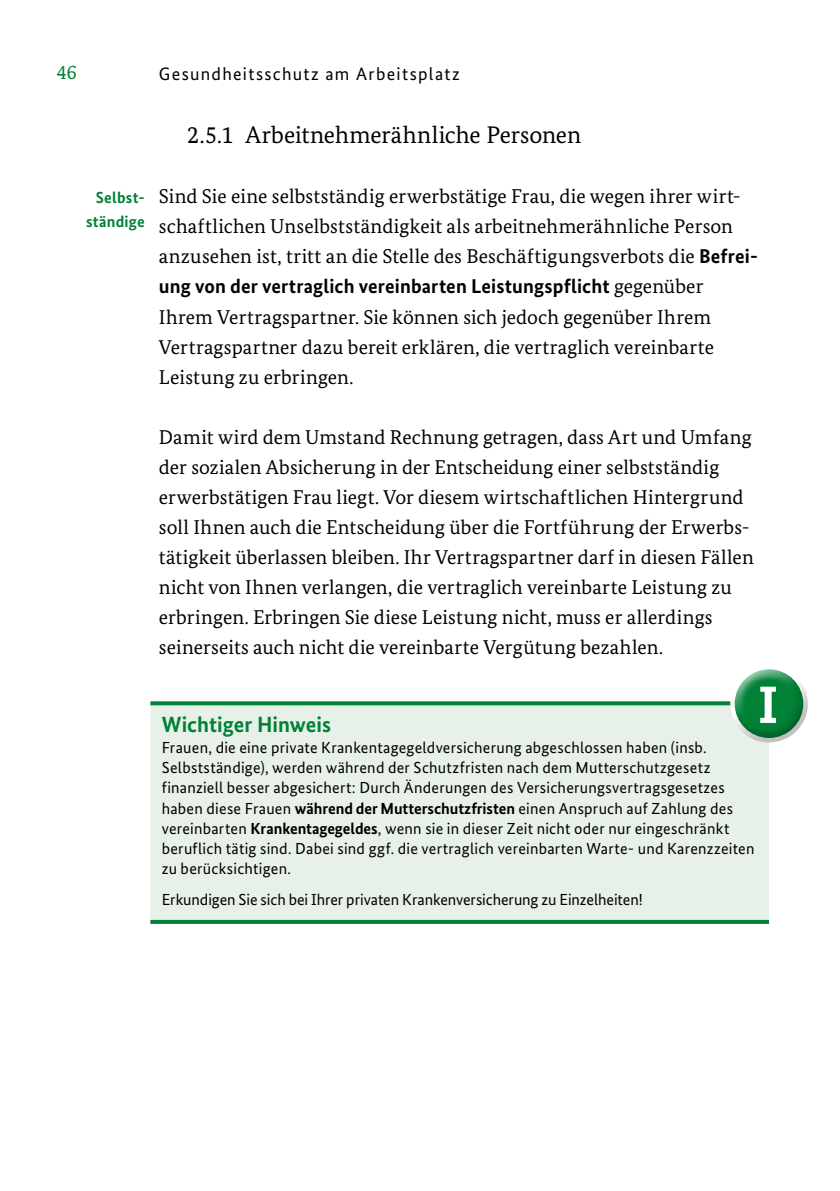
<style>
.page{position:relative;width:840px;height:1191px;background:#fff}
.page>*{position:absolute;margin:0;border:0;box-sizing:border-box;transform-origin:0 0}
.t1{font:700 52.4px "Bundes Sans";color:#fff}
.t2{font:24px "Bundes Serif";color:#000}
.t3{font:700 22px "Bundes Sans";color:#008136}
.t4{font:20px/30px "Bundes Serif";letter-spacing:.01em;color:#000}
.t5{font:20px "Bundes Serif";color:#008136}
.t6{font:18px "Bundes Sans";letter-spacing:.07em;color:#000}
.t7{font:16px/20px "Bundes Sans";letter-spacing:.015em;color:#000}
.t8{font:16px "Bundes Sans";letter-spacing:-.005em;color:#000}
.t9{font:700 16px/24px "Bundes Sans";letter-spacing:.015em;color:#008136;text-align:center}
.s1{font-family:"Bundes Sans";font-weight:700}
.s2{font-weight:700}
</style>
<div class="page">
<div style="left:150px;top:705px;width:618px;height:215px;background:#e8f1e9"></div>
<svg style="left:150px;top:701px;width:564px;height:4px;background:#158b46"></svg>
<svg style="left:150px;top:920px;width:618px;height:4px;background:#06843b"></svg>
<div style="left:714px;top:650px;width:98px;height:80px;background:#fff"></div>
<div style="left:724px;top:675px;width:98px;height:67px;background:#000;opacity:.25"></div>
<p class="t5" style="left:57px;top:60px;width:21px">46</p>
<p class="t6" style="left:159px;top:62px;width:302px">Gesundheitsschutz am Arbeitsplatz</p>
<h3 class="t2" style="left:187px;top:121px;width:395px">2.5.1 Arbeitnehmerähnliche Personen</h3>
<p class="t9" style="left:86px;top:186px;width:60px">Selbst&shy;ständige</p>
<p class="t4" style="left:159px;top:181px;width:600px">Sind Sie eine selbstständig erwerbstätige Frau, die wegen ihrer wirt&shy;schaftlichen Unselbstständigkeit als arbeitnehmerähnliche Person anzusehen ist, tritt an die Stelle des Beschäftigungsverbots die <span class="s1">Befrei&shy;ung von der vertraglich vereinbarten Leistungspflicht</span> gegenüber Ihrem Vertragspartner. Sie können sich jedoch gegenüber Ihrem Vertragspartner dazu bereit erklären, die vertraglich vereinbarte Leistung zu erbringen.</p>
<p class="t4" style="left:159px;top:421px;width:596px">Damit wird dem Umstand Rechnung getragen, dass Art und Umfang der sozialen Absicherung in der Entscheidung einer selbstständig erwerbstätigen Frau liegt. Vor diesem wirtschaftlichen Hintergrund soll Ihnen auch die Entscheidung über die Fortführung der Erwerbs&shy;tätigkeit überlassen bleiben. Ihr Vertragspartner darf in diesen Fällen nicht von Ihnen verlangen, die vertraglich vereinbarte Leistung zu erbringen. Erbringen Sie diese Leistung nicht, muss er allerdings seinerseits auch nicht die vereinbarte Vergütung bezahlen.</p>
<h1 class="t1" style="left:757px;top:673px;width:22px">I</h1>
<p class="t3" style="left:162px;top:710px;width:171px">Wichtiger Hinweis</p>
<p class="t7" style="left:162px;top:738px;width:594px">Frauen, die eine private Krankentagegeldversicherung abgeschlossen haben (insb.<br>Selbstständige), werden während der Schutzfristen nach dem Mutterschutzgesetz finanziell besser abgesichert: Durch Änderungen des Versicherungsvertragsgesetzes haben diese Frauen <span class="s2">während der Mutterschutzfristen</span> einen Anspruch auf Zahlung des vereinbarten <span class="s2">Krankentagegeldes</span>, wenn sie in dieser Zeit nicht oder nur eingeschränkt beruflich tätig sind. Dabei sind ggf. die vertraglich vereinbarten Warte- und Karenzzeiten zu berücksichtigen.</p>
<p class="t8" style="left:162px;top:889px;width:482px">Erkundigen Sie sich bei Ihrer privaten Krankenversicherung zu Einzelheiten!</p>
</div>
